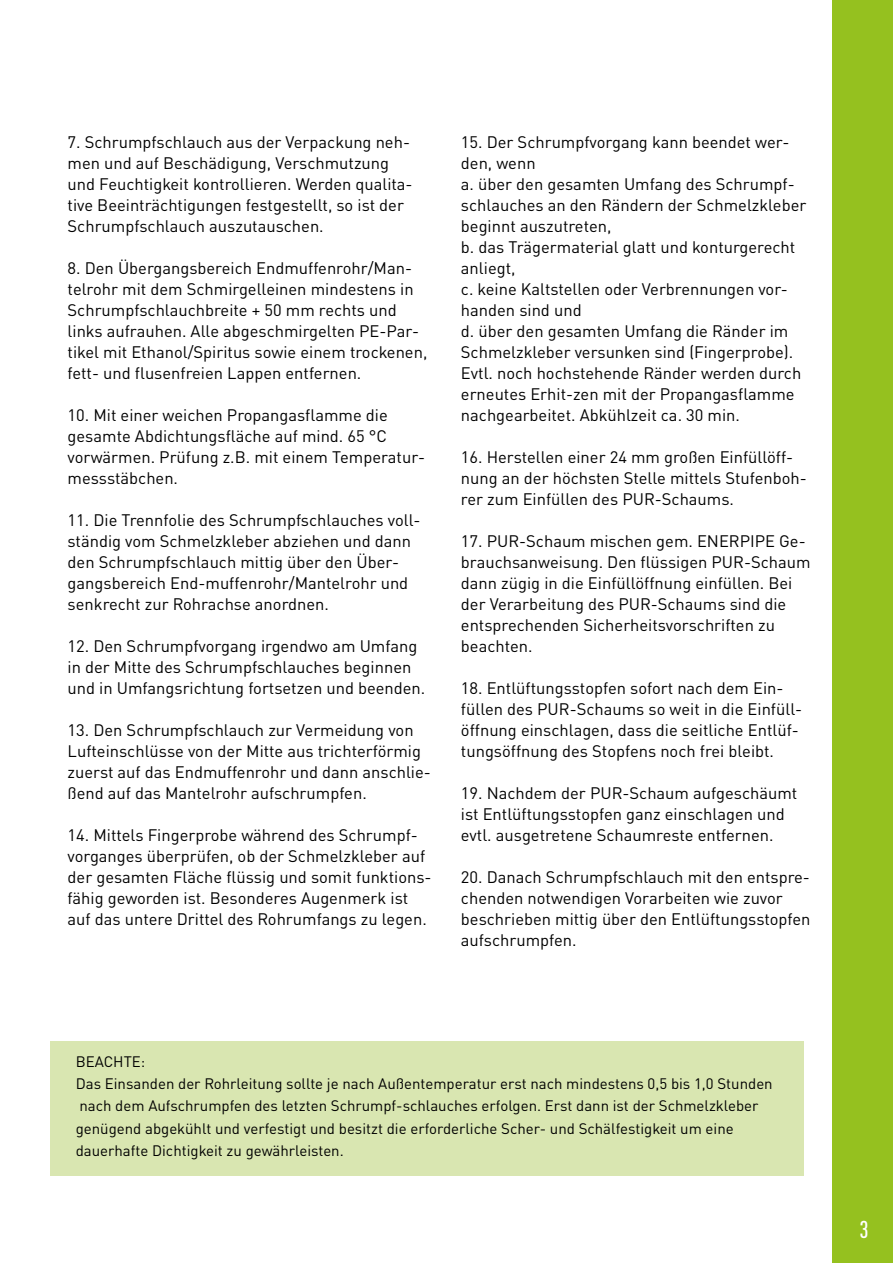
<style>
.page{position:relative;width:893px;height:1263px;background:#fff}
.page>*{position:absolute;margin:0;border:0;box-sizing:border-box;transform-origin:0 0}
.t1{font:500 condensed 24px "DINOT";color:#fff}
.t2{font:16.5px/21px "DINOT";color:#000}
.t3{font:15px/22.2px "DINOT";color:#000}
</style>
<div class="page">
<div style="left:832px;top:0;width:61px;height:1263px;background:#95c11f"></div>
<div style="left:50px;top:1041px;width:754px;height:134px;background:#d9e6b1"></div>
<p class="t2" style="left:68px;top:130px;width:347px">7. Schrumpfschlauch aus der Verpackung neh&shy;men und auf Beschädigung, Verschmutzung und Feuchtigkeit kontrollieren. Werden qualita&shy;tive Beeinträchtigungen festgestellt, so ist der Schrumpfschlauch auszutauschen.</p>
<p class="t2" style="left:68px;top:256px;width:361px">8. Den Übergangsbereich Endmuffenrohr/Man&shy;telrohr mit dem Schmirgelleinen mindestens in Schrumpfschlauchbreite + 50 mm rechts und links aufrauhen. Alle abgeschmirgelten PE-Par&shy;tikel mit Ethanol/Spiritus sowie einem trockenen, fett- und flusenfreien Lappen entfernen.</p>
<p class="t2" style="left:68px;top:403px;width:359px">10. Mit einer weichen Propangasflamme die gesamte Abdichtungsfläche auf mind. 65 °C vorwärmen. Prüfung z.B. mit einem Temperatur&shy;messstäbchen.</p>
<p class="t2" style="left:68px;top:508px;width:354px">11. Die Trennfolie des Schrumpfschlauches voll&shy;ständig vom Schmelzkleber abziehen und dann den Schrumpfschlauch mittig über den Über&shy;gangsbereich End-muffenrohr/Mantelrohr und senkrecht zur Rohrachse anordnen.</p>
<p class="t2" style="left:68px;top:634px;width:359px">12. Den Schrumpfvorgang irgendwo am Umfang in der Mitte des Schrumpfschlauches beginnen und in Umfangsrichtung fortsetzen und beenden.</p>
<p class="t2" style="left:68px;top:718px;width:365px">13. Den Schrumpfschlauch zur Vermeidung von Lufteinschlüsse von der Mitte aus trichterförmig zuerst auf das Endmuffenrohr und dann anschlie&shy;ßend auf das Mantelrohr aufschrumpfen.</p>
<p class="t2" style="left:68px;top:823px;width:365px">14. Mittels Fingerprobe während des Schrumpf&shy;vorganges überprüfen, ob der Schmelzkleber auf der gesamten Fläche flüssig und somit funktions&shy;fähig geworden ist. Besonderes Augenmerk ist auf das untere Drittel des Rohrumfangs zu legen.</p>
<p class="t2" style="left:461px;top:130px;width:347px">15. Der Schrumpfvorgang kann beendet wer&shy;den, wenn<br>a. über den gesamten Umfang des Schrumpf&shy;schlauches an den Rändern der Schmelzkleber beginnt auszutreten,<br>b. das Trägermaterial glatt und konturgerecht anliegt,<br>c. keine Kaltstellen oder Verbrennungen vor&shy;handen sind und<br>d. über den gesamten Umfang die Ränder im Schmelzkleber versunken sind (Fingerprobe).<br>Evtl. noch hochstehende Ränder werden durch erneutes Erhit-zen mit der Propangasflamme nachgearbeitet. Abkühlzeit ca. 30 min.</p>
<p class="t2" style="left:461px;top:445px;width:347px">16. Herstellen einer 24 mm großen Einfüllöff&shy;nung an der höchsten Stelle mittels Stufenboh&shy;rer zum Einfüllen des PUR-Schaums.</p>
<p class="t2" style="left:461px;top:529px;width:351px">17. PUR-Schaum mischen gem. ENERPIPE Ge&shy;brauchsanweisung. Den flüssigen PUR-Schaum dann zügig in die Einfüllöffnung einfüllen. Bei der Verarbeitung des PUR-Schaums sind die entsprechenden Sicherheitsvorschriften zu beachten.</p>
<p class="t2" style="left:461px;top:676px;width:343px">18. Entlüftungsstopfen sofort nach dem Ein&shy;füllen des PUR-Schaums so weit in die Einfüll&shy;öffnung einschlagen, dass die seitliche Entlüf&shy;tungsöffnung des Stopfens noch frei bleibt.</p>
<p class="t2" style="left:461px;top:781px;width:338px">19. Nachdem der PUR-Schaum aufgeschäumt ist Entlüftungsstopfen ganz einschlagen und evtl. ausgetretene Schaumreste entfernen.</p>
<p class="t2" style="left:461px;top:865px;width:351px">20. Danach Schrumpfschlauch mit den entspre&shy;chenden notwendigen Vorarbeiten wie zuvor beschrieben mittig über den Entlüftungsstopfen aufschrumpfen.</p>
<p class="t3" style="left:76px;top:1049px;width:699px">BEACHTE:<br>Das Einsanden der Rohrleitung sollte je nach Außentemperatur erst nach mindestens 0,5 bis 1,0 Stunden nach dem Aufschrumpfen des letzten Schrumpf-schlauches erfolgen. Erst dann ist der Schmelzkleber genügend abgekühlt und verfestigt und besitzt die erforderliche Scher- und Schälfestigkeit um eine dauerhafte Dichtigkeit zu gewährleisten.</p>
<h1 class="t1" style="left:859px;top:1212px;width:11px">3</h1>
</div>
